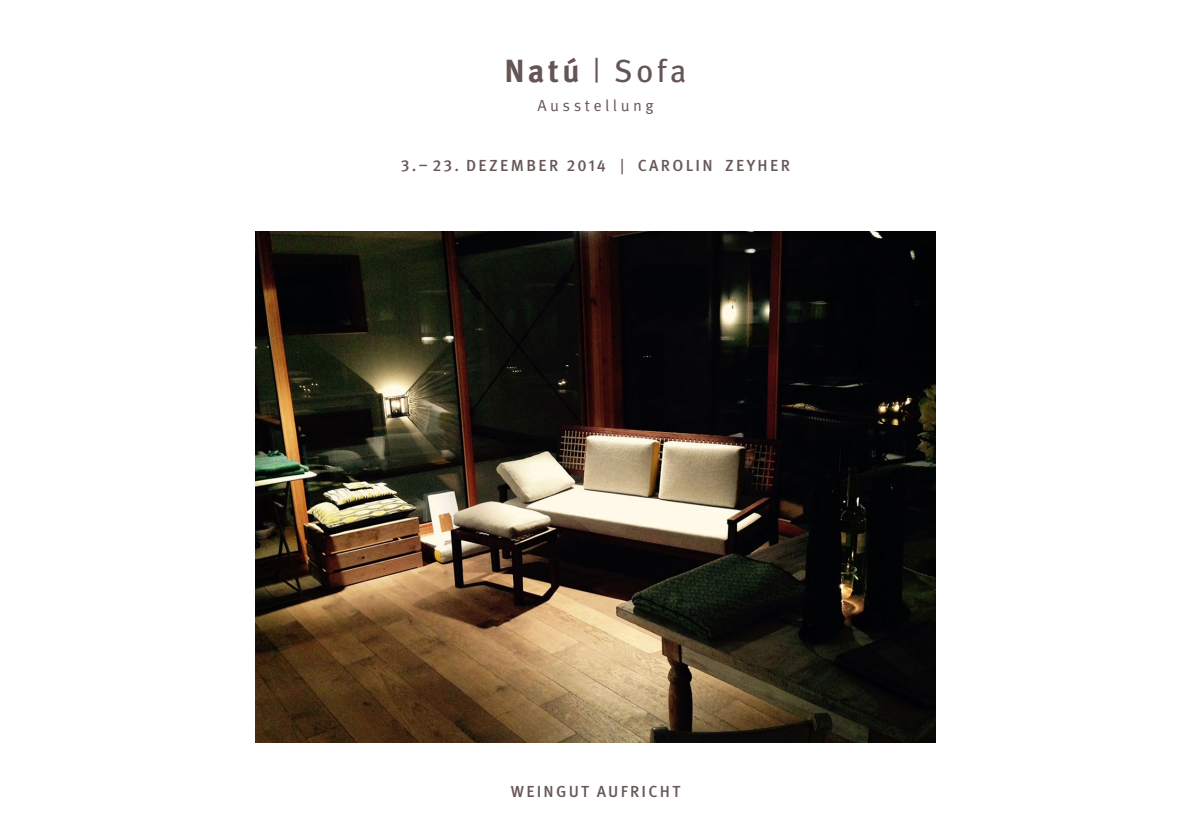
<style>
.page{position:relative;width:1191px;height:840px;background:#fff}
.page>*{position:absolute;margin:0;border:0;box-sizing:border-box;transform-origin:0 0}
.t1{font:700 32px "Meta Pro";color:#655555}
.t2{font:500 16px "Meta Pro";letter-spacing:.14em;color:#685858}
.t3{font:16px "Meta Pro";letter-spacing:.215em;color:#655555}
.s1{font-family:"Meta Plus";font-weight:400}
.s2{font-weight:400}
</style>
<div class="page">
<img style="left:255px;top:232px;width:680px;height:510px">
<h1 class="t1" style="left:504px;top:51px;width:184px">Natú <span class="s1">|</span> <span class="s2">Sofa</span></h1>
<p class="t3" style="left:537px;top:95px;width:118px">Ausstellung</p>
<p class="t2" style="left:401px;top:155px;width:391px">3.– 23. DEZEMBER 2014 <span class="s2">|</span> CAROLIN ZEYHER</p>
<p class="t2" style="left:511px;top:781px;width:171px">WEINGUT AUFRICHT</p>
</div>
